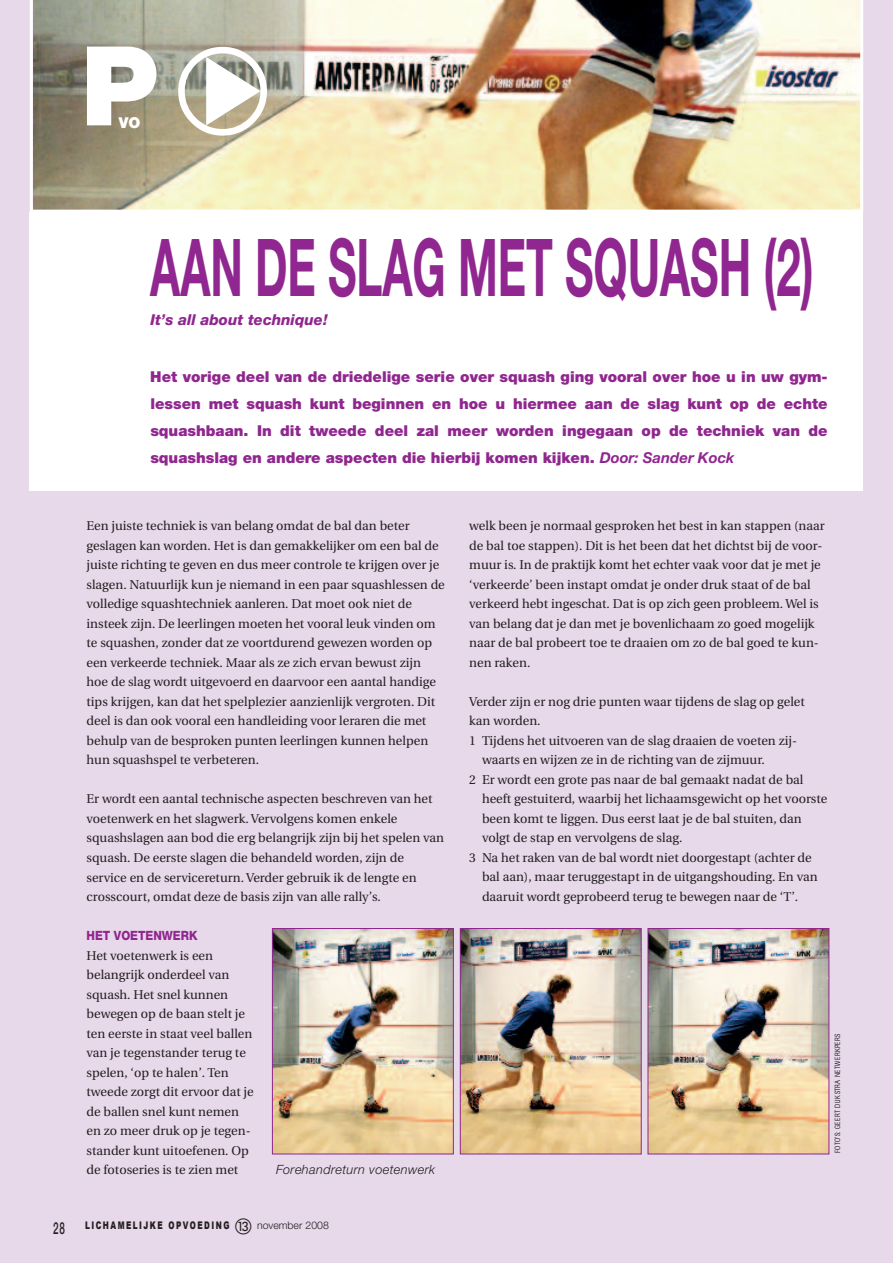
<style>
.page{position:relative;width:893px;height:1263px;background:#e7d8ea}
.page>*{position:absolute;margin:0;border:0;box-sizing:border-box;transform-origin:0 0}
.t1{font:900 110.25px "Helvetica Neue";color:#fff}
.t2{font:700 79.8px "Helvetica Neue";color:#90268f;scale:.55 1}
.t3{font:500 16.5px "Helvetica Neue";color:#231f20;scale:.6 1}
.t4{font:900 15px/27px "Helvetica Neue";color:#90268f;text-align:justify}
.t5{font:italic 800 15px "Helvetica Neue";color:#90268f}
.t6{font:900 15px "Helvetica Neue";color:#fff}
.t7{font:12.75px/19.5px "Utopia";color:#231f20}
.t8{font:italic 300 12.75px "Helvetica Neue";letter-spacing:.03em;color:#231f20}
.t9{font:800 12.75px "Helvetica Neue";color:#90268f;scale:.9 1}
.t10{font:900 10.5px "Arial";letter-spacing:.2em;color:#231f20;scale:.7 1}
.t11{font:300 10.5px "Helvetica Neue";color:#231f20}
.t12{font:7.5px "Imago";letter-spacing:.07em;color:#231f20;scale:.8 1}
.s1{font-weight:700;font-style:italic}
</style>
<div class="page">
<div style="left:30px;top:213px;width:833px;height:278px;background:#fff"></div>
<img style="left:30px;top:0;width:833px;height:213px">
<img style="left:274px;top:930px;width:178px;height:222px">
<div style="left:272px;top:928px;width:182px;height:226px;border:1px solid #90268f"></div>
<img style="left:462px;top:930px;width:177px;height:222px">
<div style="left:460px;top:928px;width:181px;height:226px;border:1px solid #90268f"></div>
<img style="left:650px;top:930px;width:177px;height:222px">
<div style="left:648px;top:928px;width:181px;height:226px;border:1px solid #90268f"></div>
<svg style="left:178px;top:47px;width:89px;height:89px;background:#a6a28a"></svg>
<h1 class="t1" style="left:81px;top:47px;width:79px">P</h1>
<p class="t6" style="left:119px;top:117px;width:23px">VO</p>
<h2 class="t2" style="left:150px;top:239px;width:1208px">AAN DE SLAG MET SQUASH (2)</h2>
<p class="t5" style="left:150px;top:314px;width:179px">It’s all about technique!</p>
<p class="t4" style="left:150px;top:364px;width:679px">Het vorige deel van de driedelige serie over squash ging vooral over hoe u in uw gym&shy;lessen met squash kunt beginnen en hoe u hiermee aan de slag kunt op de echte squashbaan. In dit tweede deel zal meer worden ingegaan op de techniek van de squashslag en andere aspecten die hierbij komen kijken. <span class="s1">Door: Sander Kock</span></p>
<p class="t3" style="left:53px;top:1222px;width:21px">28</p>
<p class="t7" style="left:87px;top:517px;width:360px">Een juiste techniek is van belang omdat de bal dan beter geslagen kan worden. Het is dan gemakkelijker om een bal de juiste richting te geven en dus meer controle te krijgen over je slagen. Natuurlijk kun je niemand in een paar squashlessen de volledige squashtechniek aanleren. Dat moet ook niet de insteek zijn. De leerlingen moeten het vooral leuk vinden om te squashen, zonder dat ze voortdurend gewezen worden op een verkeerde techniek. Maar als ze zich ervan bewust zijn hoe de slag wordt uitgevoerd en daarvoor een aantal handige tips krijgen, kan dat het spelplezier aanzienlijk vergroten. Dit deel is dan ook vooral een handleiding voor leraren die met behulp van de besproken punten leerlingen kunnen helpen hun squashspel te verbeteren.</p>
<p class="t7" style="left:87px;top:790px;width:359px">Er wordt een aantal technische aspecten beschreven van het voetenwerk en het slagwerk. Vervolgens komen enkele squashslagen aan bod die erg belangrijk zijn bij het spelen van squash. De eerste slagen die behandeld worden, zijn de service en de servicereturn. Verder gebruik ik de lengte en crosscourt, omdat deze de basis zijn van alle rally’s.</p>
<p class="t9" style="left:87px;top:931px;width:125px">HET VOETENWERK</p>
<p class="t7" style="left:87px;top:946px;width:169px">Het voetenwerk is een belangrijk onderdeel van squash. Het snel kunnen bewegen op de baan stelt je ten eerste in staat veel ballen van je tegenstander terug te spelen, ‘op te halen’. Ten tweede zorgt dit ervoor dat je de ballen snel kunt nemen en zo meer druk op je tegen&shy;stander kunt uitoefenen. Op de fotoseries is te zien met</p>
<p class="t8" style="left:276px;top:1165px;width:161px">Forehandreturn voetenwerk</p>
<p class="t10" style="left:85px;top:1218px;width:208px">LICHAMELIJKE OPVOEDING</p>
<p class="t11" style="left:257px;top:1222px;width:73px">november 2008</p>
<p class="t7" style="left:469px;top:517px;width:357px">welk been je normaal gesproken het best in kan stappen (naar de bal toe stappen). Dit is het been dat het dichtst bij de voor&shy;muur is. In de praktijk komt het echter vaak voor dat je met je ‘verkeerde’ been instapt omdat je onder druk staat of de bal verkeerd hebt ingeschat. Dat is op zich geen probleem. Wel is van belang dat je dan met je bovenlichaam zo goed mogelijk naar de bal probeert toe te draaien om zo de bal goed te kun&shy;nen raken.</p>
<p class="t7" style="left:469px;top:693px;width:337px">Verder zijn er nog drie punten waar tijdens de slag op gelet</p>
<p class="t7" style="left:469px;top:712px;width:73px">kan worden.</p>
<p class="t7" style="left:469px;top:732px;width:329px">1 Tijdens het uitvoeren van de slag draaien de voeten zij-</p>
<p class="t7" style="left:482px;top:751px;width:284px">waarts en wijzen ze in de richting van de zijmuur.</p>
<p class="t7" style="left:469px;top:771px;width:336px">2 Er wordt een grote pas naar de bal gemaakt nadat de bal</p>
<p class="t7" style="left:482px;top:790px;width:347px">heeft gestuiterd, waarbij het lichaamsgewicht op het voorste</p>
<p class="t7" style="left:482px;top:810px;width:321px">been komt te liggen. Dus eerst laat je de bal stuiten, dan</p>
<p class="t7" style="left:482px;top:829px;width:202px">volgt de stap en vervolgens de slag.</p>
<p class="t7" style="left:469px;top:849px;width:344px">3 Na het raken van de bal wordt niet doorgestapt (achter de</p>
<p class="t7" style="left:482px;top:868px;width:337px">bal aan), maar teruggestapt in de uitgangshouding. En van</p>
<p class="t7" style="left:482px;top:888px;width:318px">daaruit wordt geprobeerd terug te bewegen naar de ‘T’.</p>
<p class="t12" style="left:835px;top:1153px;width:151px;rotate:-90deg">FOTO’S: GEERT DIJKSTRA NETWERKPERS</p>
</div>
